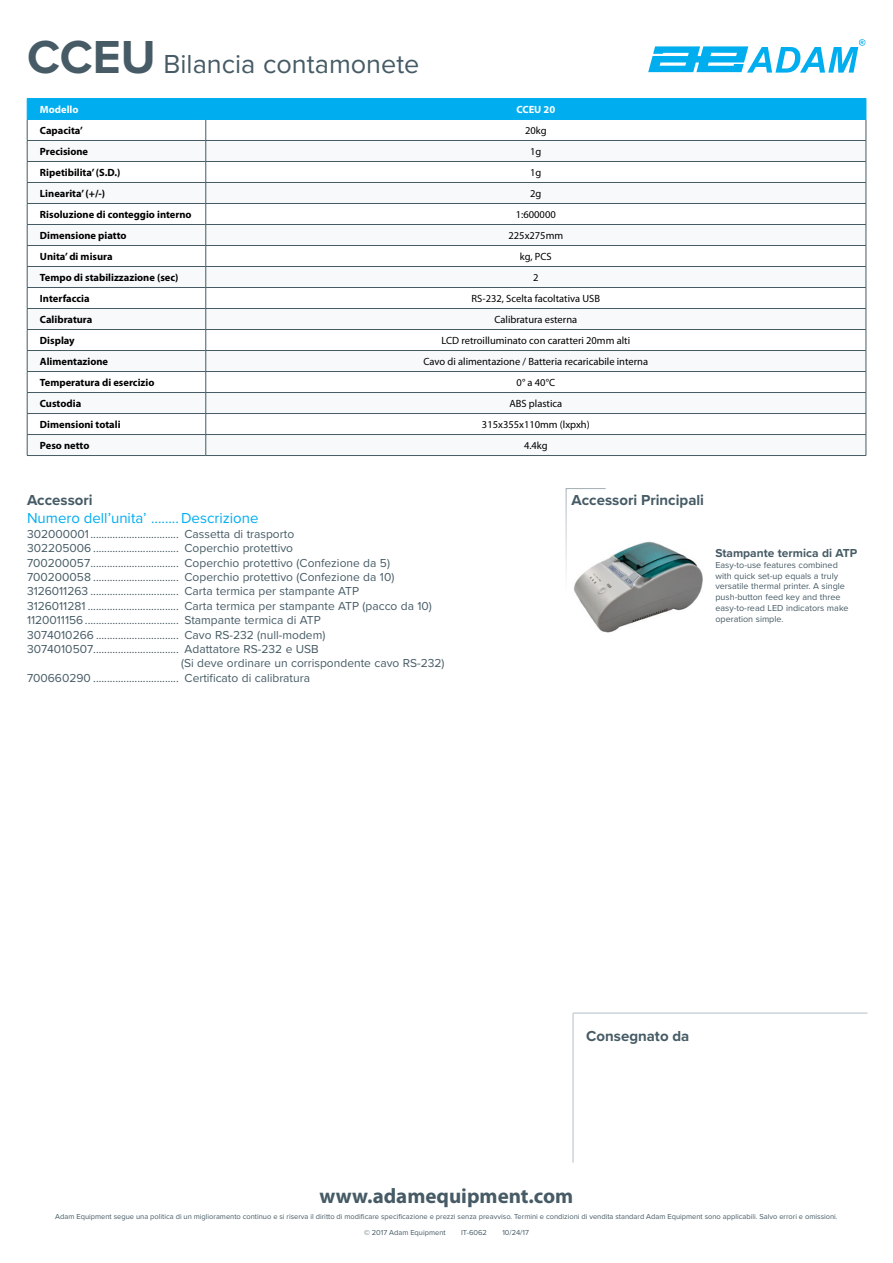
<style>
.page{position:relative;width:893px;height:1263px;background:#fff}
.page>*{position:absolute;margin:0;border:0;box-sizing:border-box;transform-origin:0 0}
.t1{font:27px "Proxima Nova";color:#465b65}
.t2{font:700 21px "Myriad Pro";color:#465b65}
.t3{font:700 15px "Proxima Nova";color:#465b65}
.t4{font:15px "Proxima Nova";color:#00aeef}
.t5{font:12px "Proxima Nova";color:#465b65}
.t6{font:700 12px "Proxima Nova";color:#465b65}
.t7{font:700 10.5px "Myriad Pro";color:#000}
.t8{font:10.5px "Myriad Pro";color:#000}
.t9{font:700 10.5px "Myriad Pro";color:#fff}
.t10{font:9px/10.8px "Proxima Nova";color:#465b65}
.t11{font:7.5px/15.5px "Proxima Nova";color:#465b65}
.s1{font-weight:700;font-size:48px}
</style>
<div class="page">
<svg style="left:27px;top:98px;width:840px;height:357px"></svg>
<hr style="left:27px;top:455px;width:179px;height:1px;background:#465b65">
<hr style="left:206px;top:455px;width:660px;height:1px;background:#465b65">
<hr style="left:573px;top:1013px;width:1px;height:149px;background:#b1bfc7">
<hr style="left:573px;top:1013px;width:294px;height:1px;background:#b1bfc7">
<svg style="left:565px;top:488px;width:41px;height:101px"></svg>
<img style="left:574px;top:542px;width:129px;height:90px">
<svg style="left:648px;top:39px;width:217px;height:34px"></svg>
<h1 class="t1" style="left:27px;top:43px;width:394px"><span class="s1">CCEU</span> Bilancia contamonete</h1>
<p class="t9" style="left:40px;top:103px;width:40px">Modello</p>
<p class="t9" style="left:516px;top:103px;width:40px">CCEU 20</p>
<p class="t7" style="left:40px;top:124px;width:44px">Capacita’</p>
<p class="t8" style="left:525px;top:124px;width:23px">20kg</p>
<p class="t7" style="left:40px;top:145px;width:50px">Precisione</p>
<p class="t8" style="left:530px;top:145px;width:13px">1g</p>
<p class="t7" style="left:40px;top:166px;width:82px">Ripetibilita’ (S.D.)</p>
<p class="t8" style="left:530px;top:166px;width:13px">1g</p>
<p class="t7" style="left:40px;top:187px;width:67px">Linearita’ (+/-)</p>
<p class="t8" style="left:530px;top:187px;width:13px">2g</p>
<p class="t7" style="left:40px;top:208px;width:153px">Risoluzione di conteggio interno</p>
<p class="t8" style="left:516px;top:208px;width:41px">1:600000</p>
<p class="t7" style="left:40px;top:229px;width:88px">Dimensione piatto</p>
<p class="t8" style="left:508px;top:229px;width:56px">225x275mm</p>
<p class="t7" style="left:40px;top:250px;width:74px">Unita’ di misura</p>
<p class="t8" style="left:520px;top:250px;width:33px">kg, PCS</p>
<p class="t7" style="left:40px;top:271px;width:140px">Tempo di stabilizzazione (sec)</p>
<p class="t8" style="left:533px;top:271px;width:7px">2</p>
<p class="t7" style="left:40px;top:292px;width:51px">Interfaccia</p>
<p class="t8" style="left:472px;top:292px;width:130px">RS-232, Scelta facoltativa USB</p>
<p class="t7" style="left:40px;top:313px;width:54px">Calibratura</p>
<p class="t8" style="left:494px;top:313px;width:84px">Calibratura esterna</p>
<p class="t7" style="left:40px;top:334px;width:36px">Display</p>
<p class="t8" style="left:442px;top:334px;width:190px">LCD retroilluminato con caratteri 20mm alti</p>
<p class="t7" style="left:40px;top:355px;width:70px">Alimentazione</p>
<p class="t8" style="left:424px;top:355px;width:226px">Cavo di alimentazione / Batteria recaricabile interna</p>
<p class="t7" style="left:40px;top:376px;width:116px">Temperatura di esercizio</p>
<p class="t8" style="left:517px;top:376px;width:40px">0° a 40°C</p>
<p class="t7" style="left:40px;top:397px;width:43px">Custodia</p>
<p class="t8" style="left:509px;top:397px;width:54px">ABS plastica</p>
<p class="t7" style="left:40px;top:418px;width:82px">Dimensioni totali</p>
<p class="t8" style="left:482px;top:418px;width:109px">315x355x110mm (lxpxh)</p>
<p class="t7" style="left:40px;top:439px;width:51px">Peso netto</p>
<p class="t8" style="left:524px;top:439px;width:25px">4.4kg</p>
<p class="t3" style="left:27px;top:489px;width:67px">Accessori</p>
<p class="t4" style="left:27px;top:507px;width:233px">Numero dell’unita’ ........ Descrizione</p>
<p class="t5" style="left:27px;top:525px;width:269px">302000001................................ Cassetta di trasporto</p>
<p class="t5" style="left:27px;top:539px;width:268px">302205006 ............................... Coperchio protettivo</p>
<p class="t5" style="left:27px;top:554px;width:364px">700200057................................ Coperchio protettivo (Confezione da 5)</p>
<p class="t5" style="left:27px;top:568px;width:369px">700200058 ............................... Coperchio protettivo (Confezione da 10)</p>
<p class="t5" style="left:27px;top:582px;width:334px">3126011263 ................................ Carta termica per stampante ATP</p>
<p class="t5" style="left:27px;top:597px;width:406px">3126011281 ................................. Carta termica per stampante ATP (pacco da 10)</p>
<p class="t5" style="left:27px;top:611px;width:295px">1120011156.................................. Stampante termica di ATP</p>
<p class="t5" style="left:27px;top:626px;width:300px">3074010266 .............................. Cavo RS-232 (null-modem)</p>
<p class="t5" style="left:27px;top:640px;width:293px">3074010507............................... Adattatore RS-232 e USB</p>
<p class="t5" style="left:181px;top:654px;width:265px">(Si deve ordinare un corrispondente cavo RS-232)</p>
<p class="t5" style="left:27px;top:669px;width:285px">700660290 ............................... Certificato di calibratura</p>
<p class="t3" style="left:571px;top:489px;width:134px">Accessori Principali</p>
<p class="t6" style="left:715px;top:544px;width:143px">Stampante termica di ATP</p>
<p class="t10" style="left:715px;top:559px;width:135px">Easy-to-use features combined with quick set-up equals a truly versatile thermal printer. A single push-button feed key and three easy-to-read LED indicators make operation simple.</p>
<p class="t3" style="left:586px;top:1024px;width:105px">Consegnato da</p>
<h2 class="t2" style="left:320px;top:1182px;width:255px">www.adamequipment.com</h2>
<p class="t11" style="left:364px;top:1209px;width:475px;text-indent:-309px">Adam Equipment segue una politica di un miglioramento continuo e si riserva il diritto di modificare specificazione e prezzi senza preavviso. Termini e condizioni di vendita standard Adam Equipment sono applicabili. Salvo errori e omissioni. © 2017 Adam Equipment</p>
<p class="t11" style="left:461px;top:1224px;width:27px">IT-6062</p>
<p class="t11" style="left:502px;top:1224px;width:28px">10/24/17</p>
</div>
